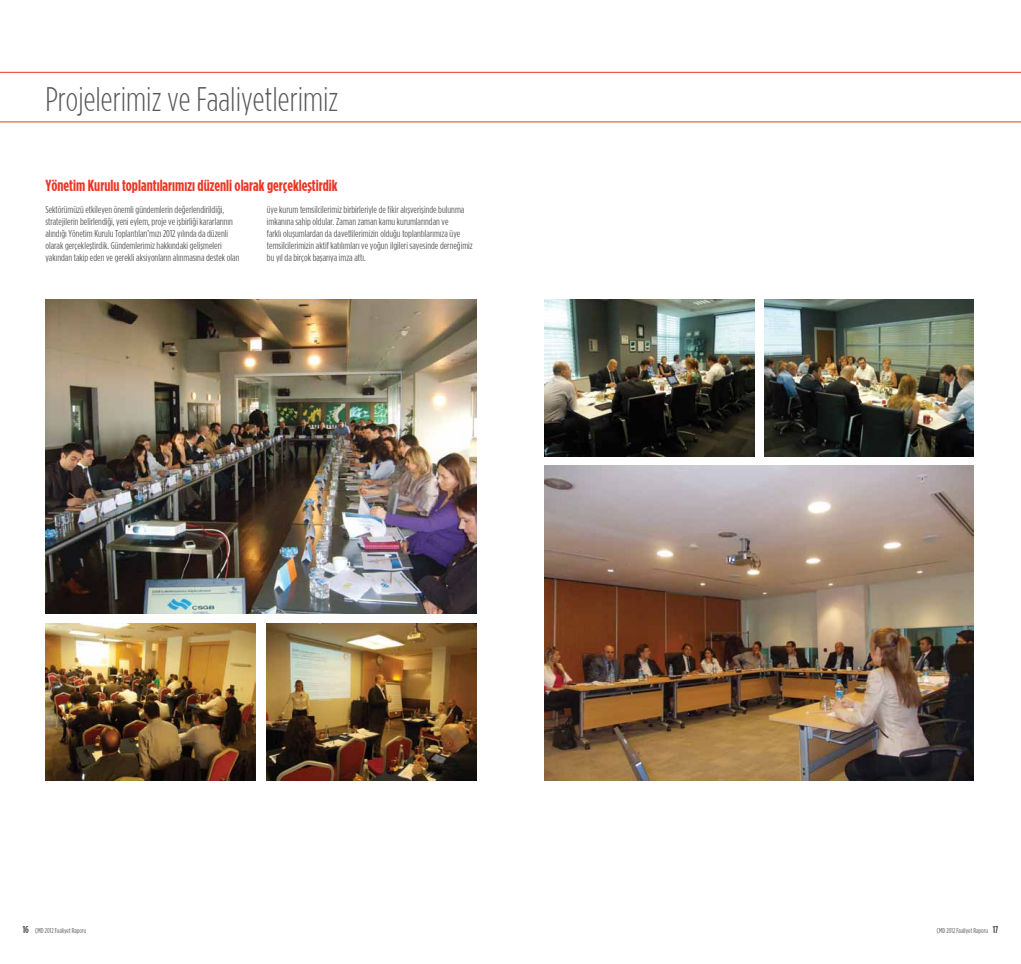
<style>
.page{position:relative;width:1021px;height:964px;background:#fff}
.page>*{position:absolute;margin:0;border:0;box-sizing:border-box;transform-origin:0 0}
.t1{font:300 34px "Gotham Condensed TRUN";color:#58595b}
.t2{font:700 16px "Gotham Condensed TRUN";color:#ee3524}
.t3{font:10px/12px "Gotham Condensed TRUN";color:#58595b}
.t4{font:7px "Gotham Condensed TRUN";color:#58595b}
.s1{font-weight:700;font-size:10px}
</style>
<div class="page">
<img style="left:45px;top:299px;width:431px;height:314px">
<img style="left:266px;top:623px;width:210px;height:158px">
<img style="left:45px;top:623px;width:210px;height:158px">
<img style="left:544px;top:465px;width:429px;height:316px">
<img style="left:764px;top:299px;width:209px;height:157px">
<img style="left:545px;top:299px;width:209px;height:157px">
<hr style="left:0;top:72px;width:1020px;height:1px;background:#ee3524">
<hr style="left:0;top:121px;width:1020px;height:1px;background:#ee3524">
<h1 class="t1" style="left:45px;top:81px;width:294px">Projelerimiz ve Faaliyetlerimiz</h1>
<h2 class="t2" style="left:45px;top:177px;width:294px">Yönetim Kurulu toplantılarımızı düzenli olarak gerçekleştirdik</h2>
<p class="t3" style="left:45px;top:204px;width:196px">Sektörümüzü etkileyen önemli gündemlerin değerlendirildiği, stratejilerin belirlendiği, yeni eylem, proje ve işbirliği kararlarının alındığı Yönetim Kurulu Toplantıları’mızı 2012 yılında da düzenli olarak gerçekleştirdik. Gündemlerimiz hakkındaki gelişmeleri yakından takip eden ve gerekli aksiyonların alınmasına destek olan</p>
<p class="t3" style="left:267px;top:204px;width:207px">üye kurum temsilcilerimiz birbirleriyle de fikir alışverişinde bulunma imkanına sahip oldular. Zaman zaman kamu kurumlarından ve<br>farklı oluşumlardan da davetlilerimizin olduğu toplantılarımıza üye temsilcilerimizin aktif katılımları ve yoğun ilgileri sayesinde derneğimiz bu yıl da birçok başarıya imza attı.</p>
<p class="t4" style="left:23px;top:927px;width:65px"><span class="s1">16</span> ÇMD 2012 Faaliyet Raporu</p>
<p class="t4" style="left:936px;top:927px;width:63px">ÇMD 2012 Faaliyet Raporu <span class="s1">17</span></p>
</div>
